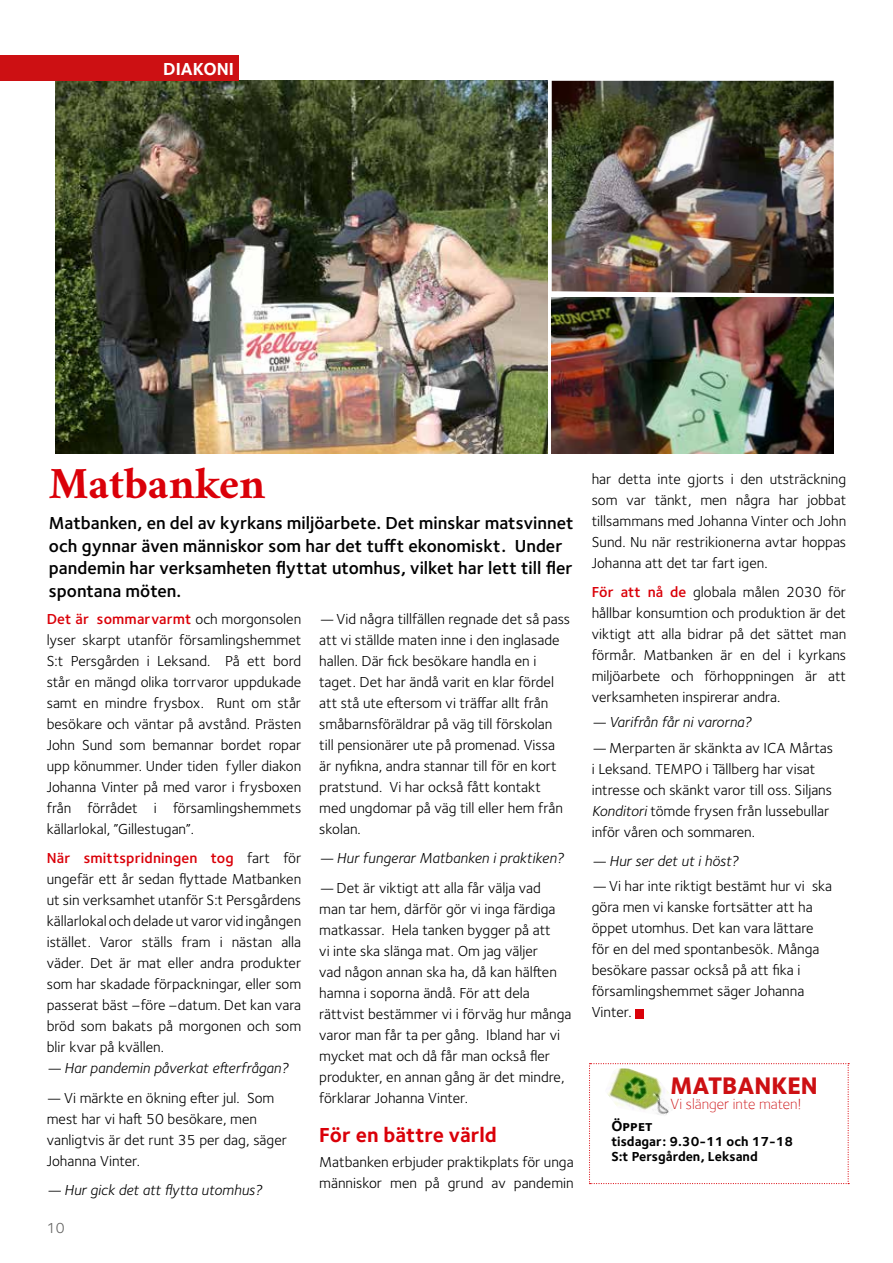
<style>
.page{position:relative;width:893px;height:1263px;background:#fff}
.page>*{position:absolute;margin:0;border:0;box-sizing:border-box;transform-origin:0 0}
.t1{font:700 45px "Crimson Svk 2.0";color:#da0009}
.t2{font:24.75px "Foundry Sterling Extra Bld Expert";color:#cd1013}
.t3{font:700 21px "Foundry Sterling OT3";color:#da0009}
.t4{font:600 18px/22.5px "Foundry Sterling OT3";color:#000}
.t5{font:700 18px "Foundry Sterling OT3";color:#fff}
.t6{font:300 15.15px "Foundry Sterling";color:#cd1013}
.t7{font:15px/21px "Foundry Sterling OT3";color:#000}
.t8{font:italic 15px "Foundry Sterling OT3";color:#000}
.t9{font:700 15px "Foundry Sterling OT3";color:#000}
.t10{font:15px "Foundry Sterling OT3";color:#626261}
.t11{font:700 13.5px/15px "Foundry Sterling OT3";color:#000}
.s1{font-weight:600;color:#da0009}
.s2{font-style:italic}
</style>
<div class="page">
<img style="left:552px;top:298px;width:282px;height:156px">
<img style="left:552px;top:81px;width:282px;height:213px">
<img style="left:56px;top:81px;width:491px;height:373px">
<div style="left:636px;top:1009px;width:8px;height:9px;background:#da0009"></div>
<div style="left:0;top:55px;width:238px;height:26px;background:#cd1013"></div>
<svg style="left:589px;top:1063px;width:260px;height:121px"></svg>
<img style="left:605px;top:1068px;width:70px;height:48px">
<p class="t5" style="left:163px;top:55px;width:72px">DIAKONI</p>
<h1 class="t1" style="left:49px;top:450px;width:218px">Matbanken</h1>
<p class="t4" style="left:49px;top:511px;width:526px">Matbanken, en del av kyrkans miljöarbete. Det minskar matsvinnet och gynnar även människor som har det tufft ekonomiskt. Under pandemin har verksamheten flyttat utomhus, vilket har lett till fler spontana möten.</p>
<p class="t7" style="left:47px;top:607px;width:256px;text-align:justify"><span class="s1">Det är sommarvarmt</span> och morgonsolen lyser skarpt utanför församlingshemmet S:t Persgården i Leksand. På ett bord står en mängd olika torrvaror uppdukade samt en mindre frysbox. Runt om står besökare och väntar på avstånd. Prästen John Sund som bemannar bordet ropar upp könummer. Under tiden fyller diakon Johanna Vinter på med varor i frysboxen från förrådet i församlingshemmets källarlokal, ”Gillestugan”.</p>
<p class="t7" style="left:47px;top:847px;width:256px;text-align:justify"><span class="s1">När smittspridningen tog</span> fart för ungefär ett år sedan flyttade Matbanken ut sin verksamhet utanför S:t Persgårdens källarlokal och delade ut varor vid ingången istället. Varor ställs fram i nästan alla väder. Det är mat eller andra produkter som har skadade förpackningar, eller som passerat bäst –före –datum. Det kan vara bröd som bakats på morgonen och som blir kvar på kvällen.</p>
<p class="t8" style="left:47px;top:1057px;width:243px">— Har pandemin påverkat efterfrågan?</p>
<p class="t7" style="left:47px;top:1086px;width:242px">— Vi märkte en ökning efter jul. Som mest har vi haft 50 besökare, men vanligtvis är det runt 35 per dag, säger<br>Johanna Vinter.</p>
<p class="t8" style="left:47px;top:1179px;width:217px">— Hur gick det att flytta utomhus?</p>
<p class="t10" style="left:47px;top:1217px;width:19px">10</p>
<p class="t7" style="left:319px;top:607px;width:252px"><span class="s2">—</span> Vid några tillfällen regnade det så pass att vi ställde maten inne i den inglasade hallen. Där fick besökare handla en i taget. Det har ändå varit en klar fördel att stå ute eftersom vi träffar allt från småbarnsföräldrar på väg till förskolan till pensionärer ute på promenad. Vissa är nyfikna, andra stannar till för en kort pratstund. Vi har också fått kontakt med ungdomar på väg till eller hem från skolan.</p>
<p class="t8" style="left:319px;top:847px;width:246px">— Hur fungerar Matbanken i praktiken?</p>
<p class="t7" style="left:319px;top:876px;width:254px"><span class="s2">—</span> Det är viktigt att alla får välja vad<br>man tar hem, därför gör vi inga färdiga matkassar. Hela tanken bygger på att<br>vi inte ska slänga mat. Om jag väljer<br>vad någon annan ska ha, då kan hälften hamna i soporna ändå. För att dela rättvist bestämmer vi i förväg hur många varor man får ta per gång. Ibland har vi mycket mat och då får man också fler produkter, en annan gång är det mindre, förklarar Johanna Vinter.</p>
<h3 class="t3" style="left:319px;top:1118px;width:179px">För en bättre värld</h3>
<p class="t7" style="left:319px;top:1151px;width:256px">Matbanken erbjuder praktikplats för unga människor men på grund av pandemin</p>
<p class="t7" style="left:592px;top:467px;width:256px;text-align:justify">har detta inte gjorts i den utsträckning som var tänkt, men några har jobbat tillsammans med Johanna Vinter och John Sund. Nu när restrikionerna avtar hoppas Johanna att det tar fart igen.</p>
<p class="t7" style="left:592px;top:580px;width:256px;text-align:justify"><span class="s1">För att nå de</span> globala målen 2030 för hållbar konsumtion och produktion är det viktigt att alla bidrar på det sättet man förmår. Matbanken är en del i kyrkans miljöarbete och förhoppningen är att verksamheten inspirerar andra.</p>
<p class="t8" style="left:592px;top:711px;width:161px">— Varifrån får ni varorna?</p>
<p class="t7" style="left:592px;top:736px;width:243px"><span class="s2">—</span> Merparten är skänkta av ICA Mårtas i Leksand. TEMPO i Tällberg har visat intresse och skänkt varor till oss. Siljans <span class="s2">Konditori</span> tömde frysen från lussebullar inför våren och sommaren.</p>
<p class="t8" style="left:592px;top:850px;width:148px">— Hur ser det ut i höst?</p>
<p class="t7" style="left:592px;top:875px;width:242px"><span class="s2">—</span> Vi har inte riktigt bestämt hur vi ska göra men vi kanske fortsätter att ha öppet utomhus. Det kan vara lättare för en del med spontanbesök. Många besökare passar också på att fika i församlingshemmet säger Johanna<br>Vinter.</p>
<h2 class="t2" style="left:671px;top:1070px;width:149px">MATBANKEN</h2>
<p class="t6" style="left:671px;top:1095px;width:133px">Vi slänger inte maten!</p>
<p class="t9" style="left:611px;top:1114px;width:43px">Öppet</p>
<p class="t11" style="left:611px;top:1133px;width:183px">tisdagar: 9.30-11 och 17-18<br>S:t Persgården, Leksand</p>
</div>
